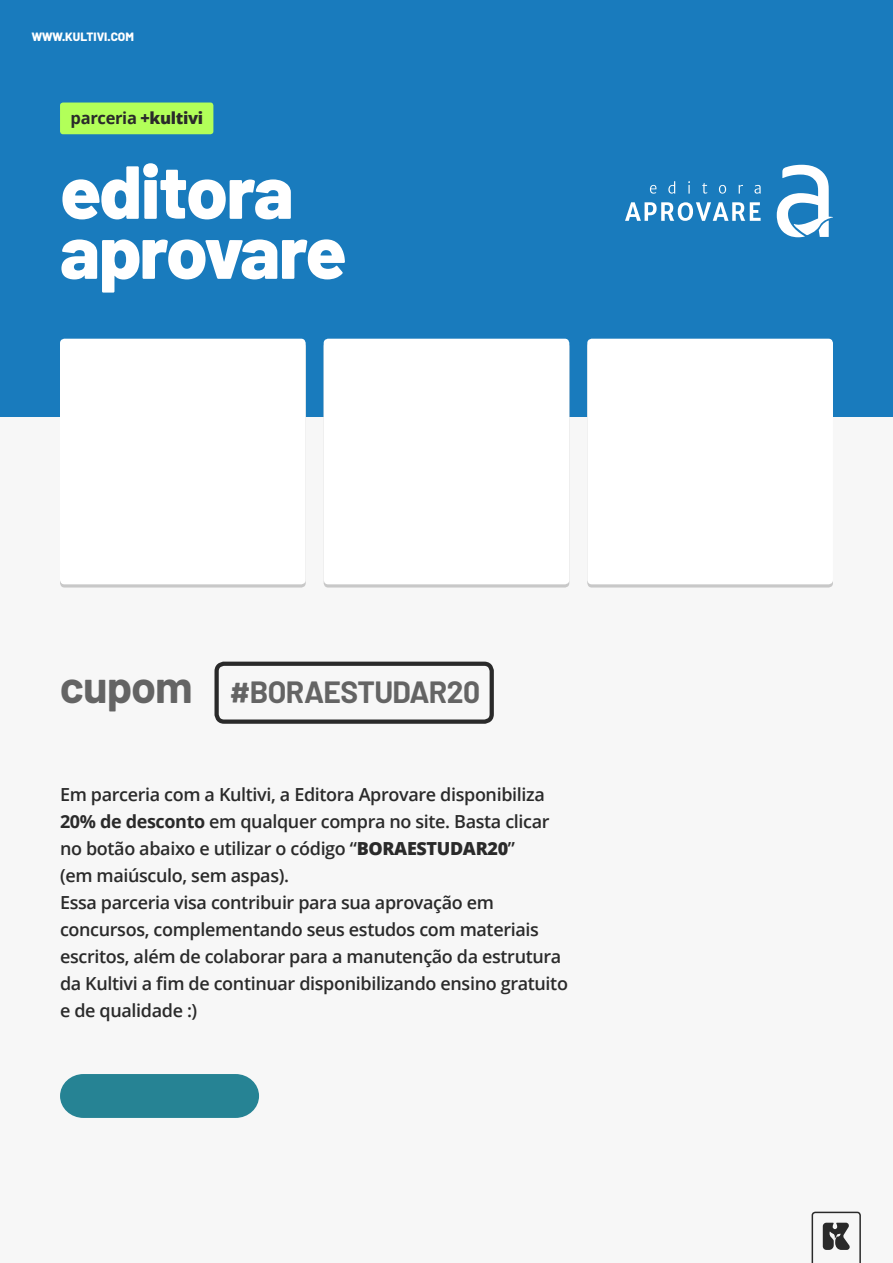
<style>
.page{position:relative;width:893px;height:1263px;background:#f7f7f7}
.page>*{position:absolute;margin:0;border:0;box-sizing:border-box;transform-origin:0 0}
.t1{font:800 75px/60px "Barlow";letter-spacing:-.02em;color:#fff}
.t2{font:700 30px "Barlow";letter-spacing:-.02em;color:#646464}
.t3{font:600 18px/27px "Open Sans";letter-spacing:-.02em;color:#2a2a2a}
.t4{font:700 16.5px "Open Sans";letter-spacing:-.02em;color:#2a2a2a}
.t5{font:800 12px "Barlow";color:#fff}
.s1{font-weight:800}
.s2{font-size:45px}
.s3{font-weight:700}
</style>
<div class="page">
<div style="left:0;top:0;width:893px;height:417px;background:#197bbd"></div>
<svg style="left:811px;top:1211px;width:50px;height:52px"></svg>
<svg style="left:60px;top:1074px;width:199px;height:44px;background:#318999"></svg>
<div style="left:60px;top:103px;width:153px;height:31px;background:#b2ff59;border-radius:3px"></div>
<svg style="left:650px;top:185px;width:6px;height:9px"></svg>
<svg style="left:668px;top:181px;width:7px;height:13px"></svg>
<svg style="left:688px;top:181px;width:2px;height:13px"></svg>
<svg style="left:702px;top:183px;width:5px;height:11px"></svg>
<svg style="left:719px;top:185px;width:7px;height:9px"></svg>
<svg style="left:739px;top:185px;width:4px;height:9px"></svg>
<svg style="left:754px;top:185px;width:7px;height:9px"></svg>
<svg style="left:625px;top:202px;width:136px;height:19px"></svg>
<svg style="left:777px;top:165px;width:56px;height:72px"></svg>
<div style="left:60px;top:339px;width:246px;height:245px;background:#fff;border-radius:4px"></div>
<div style="left:587px;top:339px;width:246px;height:245px;background:#fff;border-radius:4px"></div>
<div style="left:324px;top:339px;width:245px;height:245px;background:#fff;border-radius:4px"></div>
<div style="left:214px;top:662px;width:280px;height:62px;border:4px solid #2a2a2a;border-radius:8px"></div>
<p class="t5" style="left:32px;top:29px;width:104px">WWW.KULTIVI.COM</p>
<p class="t4" style="left:71px;top:106px;width:134px">parceria <span class="s1">+kultivi</span></p>
<h1 class="t1" style="left:60px;top:162px;width:288px">editora aprovare</h1>
<h2 class="t2" style="left:60px;top:674px;width:422px"><span class="s2">cupom</span> #BORAESTUDAR20</h2>
<p class="t3" style="left:60px;top:781px;width:509px">Em parceria com a Kultivi, a Editora Aprovare disponibiliza <span class="s3">20% de desconto</span> em qualquer compra no site. Basta clicar no botão abaixo e utilizar o código “<span class="s1">BORAESTUDAR20</span>”<br>(em maiúsculo, sem aspas).<br>Essa parceria visa contribuir para sua aprovação em concursos, complementando seus estudos com materiais escritos, além de colaborar para a manutenção da estrutura da Kultivi a fim de continuar disponibilizando ensino gratuito e de qualidade :)</p>
</div>
